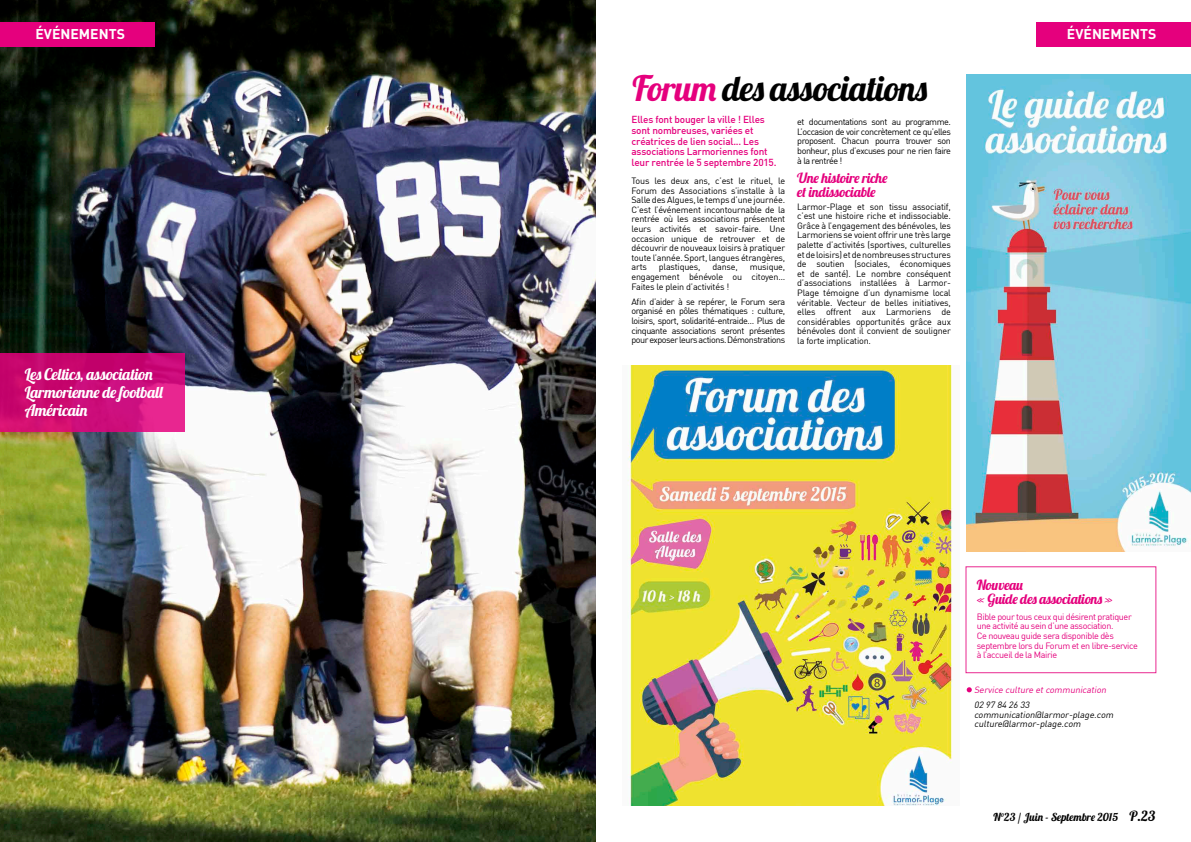
<style>
.page{position:relative;width:1191px;height:842px;background:#fff}
.page>*{position:absolute;margin:0;border:0;box-sizing:border-box;transform-origin:0 0}
.t1{font:35px "Lobster 1.4";letter-spacing:.025em;color:#000}
.t2{font:16px/18px "Lobster 1.4";letter-spacing:.025em;color:#fff}
.t3{font:14px/14px "Lobster 1.4";letter-spacing:.03em;color:#e5007d}
.t4{font:700 14px "DIN";color:#fff}
.t5{font:11px "Lobster 1.4";color:#000}
.t6{font:500 10px/10.6px "DIN";letter-spacing:-.02em;color:#e5007d}
.t7{font:9px/9.6px "DIN";letter-spacing:-.02em;color:#000;text-align:justify}
.t8{font:9px/9.6px "DIN";letter-spacing:-.04em;color:#e5007d}
.t9{font:italic 9px/9.6px "DIN";color:#000}
.t10{font:italic 9px "DIN";color:#e5007d}
.s1{color:#e5007d}
.s2{font-size:14px}
</style>
<div class="page">
<img style="left:0;top:0;width:595px;height:842px">
<div style="left:0;top:22px;width:154px;height:25px;background:#e5007d"></div>
<svg style="left:0;top:353px;width:184px;height:79px;background:#cd0c76"></svg>
<div style="left:1036px;top:22px;width:155px;height:25px;background:#e5007d"></div>
<img style="left:967px;top:74px;width:224px;height:477px">
<img style="left:627px;top:366px;width:325px;height:440px">
<svg style="left:966px;top:687px;width:5px;height:5px"></svg>
<h3 class="t4" style="left:35px;top:25px;width:91px">ÉVÉNEMENTS</h3>
<h2 class="t2" style="left:25px;top:365px;width:139px">Les Celtics, association<br>Larmorienne de football<br>Américain</h2>
<h1 class="t1" style="left:632px;top:66px;width:296px"><span class="s1">Forum</span> des associations</h1>
<p class="t6" style="left:631px;top:114px;width:146px">Elles font bouger la ville ! Elles sont nombreuses, variées et créatrices de lien social... Les associations Larmoriennes font leur rentrée le 5 septembre 2015.</p>
<p class="t7" style="left:631px;top:176px;width:155px">Tous les deux ans, c’est le rituel, le Forum des Associations s’installe à la Salle des Algues, le temps d’une journée.<br>C’est l’événement incontournable de la rentrée où les associations présentent leurs activités et savoir-faire. Une occasion unique de retrouver et de découvrir de nouveaux loisirs à pratiquer toute l’année. Sport, langues étrangères, arts</p>
<p class="t7" style="left:631px;top:262px;width:155px;text-indent:118px">musique, engagement bénévole ou citoyen… Faites le plein d’activités !</p>
<p class="t7" style="left:631px;top:297px;width:155px">Afin d’aider à se repérer, le Forum sera organisé en pôles thématiques : culture, loisirs, sport, solidarité-entraide… Plus de cinquante associations seront présentes pour exposer leurs actions. Démonstrations</p>
<p class="t7" style="left:659px;top:262px;width:43px">plastiques,</p>
<p class="t7" style="left:712px;top:262px;width:27px">danse,</p>
<p class="t7" style="left:797px;top:117px;width:155px">et documentations sont au programme.<br>L’occasion de voir concrètement ce qu’elles proposent. Chacun pourra trouver son bonheur, plus d’excuses pour ne rien faire à la rentrée !</p>
<h3 class="t3" style="left:797px;top:171px;width:92px">Une histoire riche et indissociable</h3>
<p class="t7" style="left:797px;top:201px;width:155px">Larmor-Plage et son tissu associatif, c’est une histoire riche et indissociable.<br>Grâce à l’engagement des bénévoles, les Larmoriens se voient offrir une très large palette d’activités (sportives, culturelles et de loisirs) et de nombreuses structures de soutien (sociales, économiques et de santé). Le nombre conséquent d’associations installées à Larmor-Plage témoigne d’un dynamisme local véritable. Vecteur de belles initiatives, elles offrent aux Larmoriens de considérables opportunités grâce aux bénévoles dont il convient de souligner la forte implication.</p>
<h3 class="t4" style="left:1067px;top:25px;width:91px">ÉVÉNEMENTS</h3>
<h3 class="t3" style="left:976px;top:578px;width:137px">Nouveau<br>« Guide des associations »</h3>
<p class="t8" style="left:976px;top:611px;width:162px">Bible pour tous ceux qui désirent pratiquer une activité au sein d’une association.<br>Ce nouveau guide sera disponible dès septembre lors du Forum et en libre-service à l’accueil de la Mairie</p>
<p class="t10" style="left:974px;top:684px;width:136px">Service culture etcommunication</p>
<p class="t9" style="left:974px;top:700px;width:143px">02 97 84 26 33 communication@larmor-plage.com culture@larmor-plage.com</p>
<p class="t5" style="left:993px;top:810px;width:163px">N°23 / Juin - Septembre 2015 <span class="s2">P.23</span></p>
</div>
